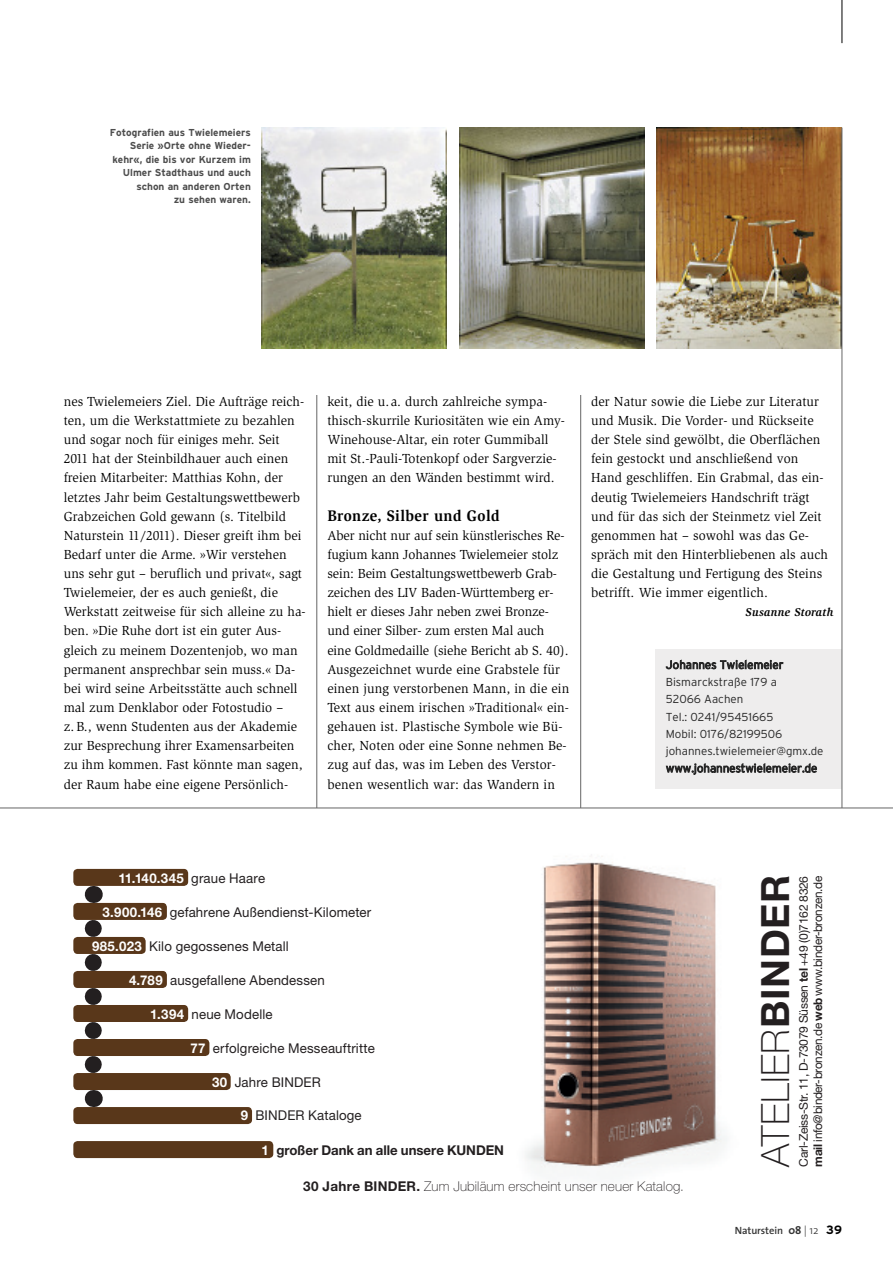
<style>
.page{position:relative;width:893px;height:1263px;background:#fff}
.page>*{position:absolute;margin:0;border:0;box-sizing:border-box;transform-origin:0 0}
.t1{font:39px "Helvetica Neue LT Std Th+TRUPYT";letter-spacing:.01em;color:#231f20}
.t2{font:700 15.75px "Slimbach Std";letter-spacing:.025em;color:#000;scale:.95 1}
.t3{font:13.5px/19.2px "Slimbach Std";letter-spacing:.005em;color:#000}
.t4{font:13.5px "Helvetica Neue+T42+ZKZZUM";letter-spacing:.01em;color:#231f20}
.t5{font:13.5px "Helvetica Neue LT Std Th+TRUPYT";letter-spacing:.015em;color:#231f20}
.t6{font:13.5px "Helvetica Neue Bold+T42+BIXNZT";color:#231f20}
.t7{font:13.5px "Helvetica Neue Bold+T42+BIXNZT";letter-spacing:.03em;color:#fff}
.t8{font:12px/14.4px "Helvetica Neue LT Std Roman+MVJIIT";letter-spacing:-.025em;color:#231f20}
.t9{font:italic 700 11.7px "Slimbach Std";letter-spacing:.015em;color:#000}
.t10{font:300 11.55px/17.2px "Interstate";color:#262626}
.t11{font:600 10.5px "The Sans";letter-spacing:-.005em;color:#333}
.t12{font:700 10.05px/13.5px "Interstate";color:#4d4d4d;text-align:right}
.s1{font-family:"Helvetica Neue+T42+ZKZZUM";color:#231f20}
.s2{font-family:"Helvetica Neue Bold+T42+BIXNZT";color:#fff}
.s3{color:#fff}
.s4{font-family:"Helvetica Neue LT Std Bd+BQXJKE"}
.s5{font-weight:700;font-size:11.25px}
.s6{font-weight:300;font-size:11.25px}
.s7{font-family:"Interstate";font-weight:700;font-size:12px;color:#000}
</style>
<div class="page">
<div style="left:655px;top:649px;width:187px;height:139px;background:#eeeded"></div>
<hr style="left:842px;top:0;width:1px;height:43px;background:#000">
<hr style="left:317px;top:395px;width:1px;height:413px;background:#666">
<hr style="left:580px;top:395px;width:1px;height:413px;background:#666">
<hr style="left:0;top:808px;width:893px;height:1px;background:#666">
<img style="left:525px;top:854px;width:202px;height:314px">
<div style="left:73px;top:869px;width:115px;height:17px;background:#59371a;border-radius:4px"></div>
<div style="left:73px;top:903px;width:94px;height:17px;background:#59371a;border-radius:4px"></div>
<div style="left:73px;top:937px;width:73px;height:17px;background:#59371a;border-radius:4px"></div>
<div style="left:73px;top:971px;width:94px;height:17px;background:#59371a;border-radius:4px"></div>
<div style="left:73px;top:1005px;width:115px;height:17px;background:#59371a;border-radius:4px"></div>
<div style="left:73px;top:1039px;width:136px;height:17px;background:#59371a;border-radius:4px"></div>
<div style="left:73px;top:1073px;width:158px;height:17px;background:#59371a;border-radius:4px"></div>
<div style="left:73px;top:1107px;width:179px;height:17px;background:#59371a;border-radius:4px"></div>
<div style="left:73px;top:1141px;width:200px;height:17px;background:#59371a;border-radius:4px"></div>
<svg style="left:85px;top:928px;width:17px;height:145px"></svg>
<svg style="left:93px;top:886px;width:1px;height:17px"></svg>
<svg style="left:93px;top:1090px;width:1px;height:17px"></svg>
<img style="left:261px;top:128px;width:185px;height:221px">
<img style="left:459px;top:128px;width:185px;height:221px">
<img style="left:657px;top:128px;width:185px;height:221px">
<hr style="left:842px;top:128px;width:1px;height:680px;background:#666">
<p class="t12" style="left:110px;top:125px;width:142px">Fotografien aus Twielemeiers<br>Serie »Orte ohne Wieder&shy;kehr«, die bis vor Kurzem im<br>Ulmer Stadthaus und auch schon an anderen Orten<br>zu sehen waren.</p>
<p class="t3" style="left:64px;top:393px;width:243px">nes Twielemeiers Ziel. Die Aufträge reich&shy;ten, um die Werkstattmiete zu bezahlen und sogar noch für einiges mehr. Seit 2011 hat der Steinbildhauer auch einen freien Mitarbeiter: Matthias Kohn, der letztes Jahr beim Gestaltungswettbewerb Grabzeichen Gold gewann (s. Titelbild Naturstein 11/2011). Dieser greift ihm bei Bedarf unter die Arme. »Wir verstehen uns sehr gut – beruflich und privat«, sagt Twielemeier, der es auch genießt, die Werkstatt zeitweise für sich alleine zu ha&shy;ben. »Die Ruhe dort ist ein guter Aus&shy;gleich zu meinem Dozentenjob, wo man permanent ansprechbar sein muss.« Da&shy;bei wird seine Arbeitsstätte auch schnell mal zum Denklabor oder Fotostudio –<br>z. B., wenn Studenten aus der Akademie zur Besprechung ihrer Examensarbeiten zu ihm kommen. Fast könnte man sagen, der Raum habe eine eigene Persönlich-</p>
<p class="t3" style="left:327px;top:393px;width:239px">keit, die u.a. durch zahlreiche sympa&shy;thisch-skurrile Kuriositäten wie ein Amy-Winehouse-Altar, ein roter Gummiball mit St.-Pauli-Totenkopf oder Sargverzie&shy;rungen an den Wänden bestimmt wird.</p>
<p class="t2" style="left:327px;top:509px;width:183px">Bronze, Silber und Gold</p>
<p class="t3" style="left:327px;top:527px;width:243px">Aber nicht nur auf sein künstlerisches Re&shy;fugium kann Johannes Twielemeier stolz sein: Beim Gestaltungswettbewerb Grab&shy;zeichen des LIV Baden-Württemberg er&shy;hielt er dieses Jahr neben zwei Bronze&shy;und einer Silber- zum ersten Mal auch eine Goldmedaille (siehe Bericht ab S. 40).<br>Ausgezeichnet wurde eine Grabstele für einen jung verstorbenen Mann, in die ein Text aus einem irischen »Traditional« ein&shy;gehauen ist. Plastische Symbole wie Bü&shy;cher, Noten oder eine Sonne nehmen Be&shy;zug auf das, was im Leben des Verstor&shy;benen wesentlich war: das Wandern in</p>
<p class="t3" style="left:591px;top:393px;width:238px">der Natur sowie die Liebe zur Literatur und Musik. Die Vorder- und Rückseite der Stele sind gewölbt, die Oberflächen fein gestockt und anschließend von Hand geschliffen. Ein Grabmal, das ein&shy;deutig Twielemeiers Handschrift trägt und für das sich der Steinmetz viel Zeit genommen hat – sowohl was das Ge&shy;spräch mit den Hinterbliebenen als auch die Gestaltung und Fertigung des Steins betrifft. Wie immer eigentlich.</p>
<p class="t9" style="left:746px;top:608px;width:89px">Susanne Storath</p>
<p class="t10" style="left:666px;top:656px;width:159px">Johannes Twielemeier<br>Bismarckstraße 179 a<br>52066 Aachen<br>Tel.: 0241/95451665<br>Mobil: 0176/82199506 johannes.twielemeier@gmx.de www.johannestwielemeier.de</p>
<p class="t7" style="left:118px;top:866px;width:148px">11.140.345 <span class="s1">graue Haare</span></p>
<p class="t4" style="left:103px;top:900px;width:270px"><span class="s2">3.900.146</span> gefahrene Außendienst-Kilometer</p>
<p class="t4" style="left:92px;top:934px;width:198px"><span class="s2">985.023</span> Kilo gegossenes Metall</p>
<p class="t4" style="left:129px;top:968px;width:197px"><span class="s2">4.789</span> ausgefallene Abendessen</p>
<p class="t4" style="left:150px;top:1002px;width:124px"><span class="s2">1.394</span> neue Modelle</p>
<p class="t4" style="left:191px;top:1036px;width:186px"><span class="s2">77</span> erfolgreiche Messeauftritte</p>
<p class="t4" style="left:212px;top:1070px;width:110px"><span class="s2">30</span> Jahre BINDER</p>
<p class="t4" style="left:241px;top:1104px;width:123px"><span class="s2">9</span> BINDER Kataloge</p>
<p class="t6" style="left:262px;top:1137px;width:244px"><span class="s3">1</span> großer Dank an alle unsere KUNDEN</p>
<h1 class="t1" style="left:761px;top:1166px;width:294px;rotate:-90deg">ATELIER<span class="s4">BINDER</span></h1>
<p class="t8" style="left:797px;top:1166px;width:292px;rotate:-90deg">Carl-Zeiss-Str. 11, D-73079 Süssen <span class="s4">tel</span> +49 (0)7162 8326 <span class="s4">mail</span> info@binder-bronzen.de <span class="s4">web</span> www.binder-bronzen.de</p>
<p class="t5" style="left:303px;top:1181px;width:382px"><span class="s4">30 Jahre BINDER.</span> Zum Jubiläum erscheint unser neuer Katalog.</p>
<p class="t11" style="left:735px;top:1226px;width:109px">Naturstein <span class="s5">08</span> <span class="s6">| 12</span> <span class="s7">39</span></p>
</div>
